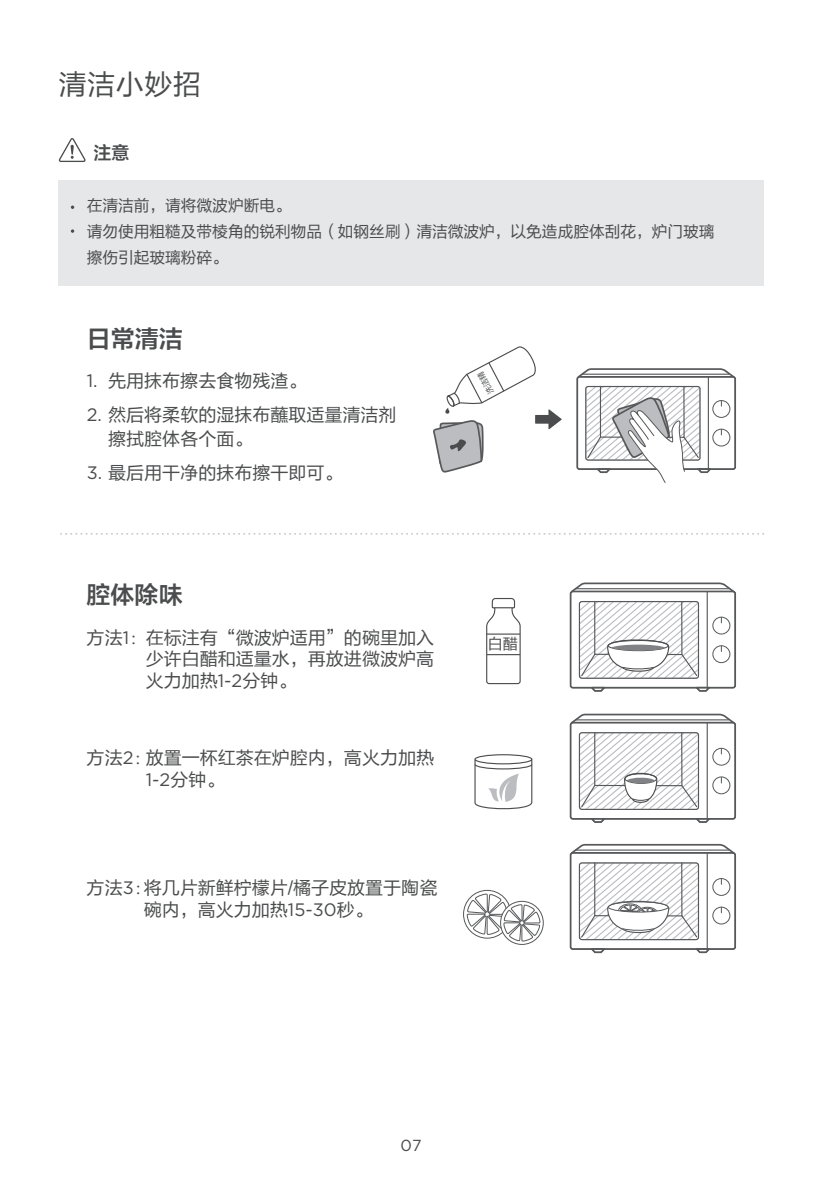
<style>
.page{position:relative;width:823px;height:1191px;background:#fff}
.page>*{position:absolute;margin:0;border:0;box-sizing:border-box;transform-origin:0 0}
.t1{font:28px "FZLTHK GBK1 0";letter-spacing:.025em;color:#4b4c4d}
.t2{font:24px "FZLTZCHK GBK1 0";color:#4b4c4d}
.t3{font:18px/21.6px "FZLTHK GBK1 0";color:#4b4c4d}
.t4{font:18px "Gotham";color:#4b4c4d}
.t5{font:18px "FZLTZCHK GBK1 0";color:#4b4c4d}
.t6{font:16px/26px "FZLTHK GBK1 0";color:#4b4c4d}
.t7{font:16px "Gotham";color:#4b4c4d}
.t8{font:15px "FZLTHK GBK1 0";color:#4b4c4d}
.s1{font-family:"Gotham"}
.s2{font-family:"Adobe Song Std";font-weight:300}
.s3{font-family:"FZLTHK GBK1 0"}
</style>
<div class="page">
<div style="left:58px;top:181px;width:705px;height:105px;background:#e6e7e9"></div>
<svg style="left:71px;top:205px;width:3px;height:4px"></svg>
<svg style="left:70px;top:229px;width:4px;height:4px"></svg>
<div style="left:576px;top:376px;width:159px;height:94px;border:2px solid #57585a;border-radius:2px"></div>
<svg style="left:576px;top:368px;width:159px;height:11px"></svg>
<hr style="left:581px;top:373px;width:147px;height:2px;background:#57585a">
<div style="left:712px;top:400px;width:17px;height:18px;border:1px solid #57585a;border-radius:50%"></div>
<div style="left:712px;top:429px;width:17px;height:17px;border:1px solid #57585a;border-radius:50%"></div>
<hr style="left:707px;top:377px;width:1px;height:92px;background:#57585a">
<svg style="left:584px;top:385px;width:129px;height:98px"></svg>
<svg style="left:60px;top:533px;width:703px;height:1px"></svg>
<div style="left:569px;top:590px;width:166px;height:98px;border:2px solid #57585a;border-radius:2px"></div>
<svg style="left:587px;top:686px;width:21px;height:6px"></svg>
<svg style="left:692px;top:686px;width:20px;height:6px"></svg>
<svg style="left:569px;top:582px;width:166px;height:12px"></svg>
<hr style="left:575px;top:588px;width:153px;height:1px;background:#57585a">
<div style="left:712px;top:617px;width:17px;height:17px;border:1px solid #57585a;border-radius:50%"></div>
<div style="left:712px;top:645px;width:17px;height:18px;border:1px solid #57585a;border-radius:50%"></div>
<hr style="left:706px;top:591px;width:1px;height:96px;background:#57585a">
<svg style="left:578px;top:601px;width:121px;height:78px"></svg>
<div style="left:569px;top:722px;width:166px;height:97px;border:2px solid #57585a;border-radius:2px"></div>
<svg style="left:587px;top:817px;width:21px;height:6px"></svg>
<svg style="left:692px;top:817px;width:20px;height:6px"></svg>
<svg style="left:569px;top:713px;width:166px;height:12px"></svg>
<hr style="left:575px;top:719px;width:153px;height:1px;background:#57585a">
<hr style="left:706px;top:722px;width:1px;height:97px;background:#57585a">
<svg style="left:578px;top:732px;width:121px;height:78px"></svg>
<div style="left:569px;top:852px;width:166px;height:98px;border:2px solid #57585a;border-radius:2px"></div>
<svg style="left:587px;top:947px;width:21px;height:7px"></svg>
<svg style="left:692px;top:947px;width:20px;height:7px"></svg>
<svg style="left:569px;top:843px;width:166px;height:12px"></svg>
<hr style="left:575px;top:849px;width:153px;height:1px;background:#57585a">
<hr style="left:706px;top:853px;width:1px;height:96px;background:#57585a">
<svg style="left:578px;top:862px;width:121px;height:79px"></svg>
<svg style="left:474px;top:754px;width:57px;height:10px"></svg>
<div style="left:474px;top:754px;width:58px;height:10px;border:1px solid #4b4c4d;border-radius:50%"></div>
<svg style="left:474px;top:758px;width:58px;height:52px"></svg>
<svg style="left:486px;top:598px;width:35px;height:86px"></svg>
<div style="left:500px;top:901px;width:43px;height:44px;border:1px solid #57585a;border-radius:50%"></div>
<svg style="left:466px;top:890px;width:74px;height:55px"></svg>
<div style="left:712px;top:748px;width:17px;height:17px;border:1px solid #57585a;border-radius:50%"></div>
<div style="left:712px;top:776px;width:17px;height:18px;border:1px solid #57585a;border-radius:50%"></div>
<div style="left:712px;top:878px;width:17px;height:17px;border:1px solid #57585a;border-radius:50%"></div>
<div style="left:712px;top:906px;width:17px;height:18px;border:1px solid #57585a;border-radius:50%"></div>
<svg style="left:58px;top:138px;width:28px;height:24px"></svg>
<svg style="left:433px;top:346px;width:128px;height:126px"></svg>
<h1 class="t1" style="left:58px;top:69px;width:144px">清洁小妙招</h1>
<p class="t5" style="left:93px;top:143px;width:37px">注意</p>
<p class="t6" style="left:87px;top:192px;width:629px">在清洁前，请将微波炉断电。<br>请勿使用粗糙及带棱角的锐利物品（如钢丝刷）清洁微波炉，以免造成腔体刮花，炉门玻璃擦伤引起玻璃粉碎。</p>
<h2 class="t2" style="left:87px;top:325px;width:97px">日常清洁</h2>
<p class="t3" style="left:87px;top:370px;width:221px"><span class="s1">1.</span> 先用抹布擦去食物残渣。</p>
<p class="t3" style="left:108px;top:403px;width:289px;line-height:24px;text-indent:-21px"><span class="s1">2.</span> 然后将柔软的湿抹布蘸取适量清洁剂擦拭腔体各个面。</p>
<p class="t3" style="left:87px;top:463px;width:257px"><span class="s1">3.</span> 最后用干净的抹布擦干即可。</p>
<h2 class="t2" style="left:86px;top:581px;width:97px">腔体除味</h2>
<p class="t3" style="left:87px;top:627px;width:349px">方法<span class="s1">1</span><span class="s2">：</span>在标注有“微波炉适用”的碗里加入</p>
<p class="t3" style="left:146px;top:648px;width:289px">少许白醋和适量水，再放进微波炉高火力加热<span class="s1">1-2</span>分钟。</p>
<p class="t3" style="left:87px;top:747px;width:349px">方法<span class="s1">2</span><span class="s2">：</span>放置一杯红茶在炉腔内，高火力加热</p>
<p class="t4" style="left:146px;top:768px;width:80px">1-2<span class="s3">分钟。</span></p>
<p class="t3" style="left:87px;top:877px;width:352px;text-align:center">方法<span class="s1">3</span><span class="s2">：</span>将几片新鲜柠檬片/橘子皮放置于陶瓷碗内，高火力加热<span class="s1">15-30</span>秒。</p>
<p class="t8" style="left:487px;top:636px;width:32px">白醋</p>
<p class="t7" style="left:400px;top:1135px;width:22px">07</p>
</div>
